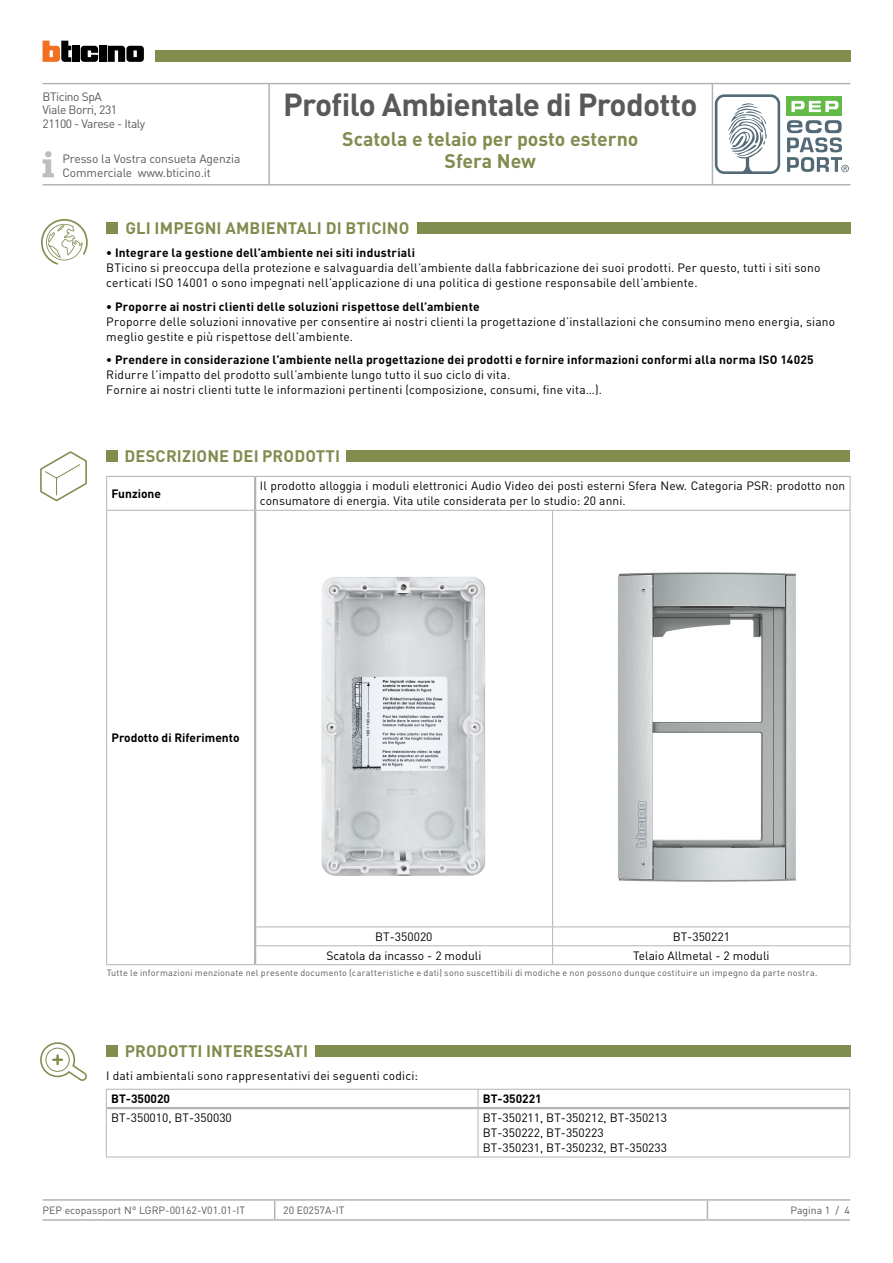
<style>
.page{position:relative;width:893px;height:1263px;background:#fff}
.page>*{position:absolute;margin:0;border:0;box-sizing:border-box;transform-origin:0 0}
.t1{font:700 31.5px "DIN Pro";letter-spacing:-.02em;color:#58595b}
.t2{font:700 19.5px/22.5px "DIN Pro";color:#808d4f;text-align:center}
.t3{font:700 16.5px "DIN Pro";letter-spacing:.01em;color:#808d4f}
.t4{font:12px/15px "DIN Pro";letter-spacing:.015em;color:#000}
.t5{font:700 12px "DIN Pro";letter-spacing:.015em;color:#000}
.t6{font:12px/13.5px "DIN Pro";letter-spacing:-.025em;color:#58595b}
.t7{font:10.5px "DIN Pro";color:#58595b}
.t8{font:9px "DIN Pro";letter-spacing:.025em;color:#58595b}
</style>
<div class="page">
<hr style="left:43px;top:1199px;width:232px;height:2px;background:#b1b4b6">
<hr style="left:275px;top:1199px;width:432px;height:2px;background:#b1b4b6">
<svg style="left:274px;top:1201px;width:1px;height:18px"></svg>
<hr style="left:707px;top:1199px;width:143px;height:2px;background:#b1b4b6">
<svg style="left:707px;top:1201px;width:1px;height:18px"></svg>
<hr style="left:43px;top:1219px;width:232px;height:2px;background:#b1b4b6">
<hr style="left:275px;top:1219px;width:432px;height:2px;background:#b1b4b6">
<hr style="left:707px;top:1219px;width:143px;height:2px;background:#b1b4b6">
<div style="left:786px;top:97px;width:56px;height:19px;background:#62bb46"></div>
<svg style="left:791px;top:101px;width:47px;height:11px"></svg>
<svg style="left:715px;top:94px;width:65px;height:80px"></svg>
<svg style="left:787px;top:120px;width:62px;height:52px"></svg>
<hr style="left:43px;top:83px;width:807px;height:1px;background:#b1b4b6">
<hr style="left:43px;top:184px;width:807px;height:2px;background:#b1b4b6">
<hr style="left:268px;top:84px;width:2px;height:100px;background:#b1b4b6">
<hr style="left:712px;top:84px;width:1px;height:100px;background:#b1b4b6">
<div style="left:155px;top:50px;width:695px;height:12px;background:#808d4f"></div>
<svg style="left:43px;top:151px;width:11px;height:26px"></svg>
<svg style="left:81px;top:46px;width:17px;height:16px"></svg>
<div style="left:99px;top:46px;width:7px;height:16px;background:#000"></div>
<div style="left:72px;top:46px;width:7px;height:16px;background:#000"></div>
<svg style="left:43px;top:41px;width:28px;height:21px"></svg>
<svg style="left:108px;top:46px;width:36px;height:16px"></svg>
<div style="left:106px;top:222px;width:12px;height:12px;background:#808d4f"></div>
<div style="left:417px;top:222px;width:433px;height:12px;background:#808d4f"></div>
<svg style="left:41px;top:219px;width:47px;height:46px"></svg>
<div style="left:106px;top:1045px;width:12px;height:12px;background:#808d4f"></div>
<div style="left:315px;top:1045px;width:535px;height:12px;background:#808d4f"></div>
<div style="left:106px;top:450px;width:12px;height:12px;background:#808d4f"></div>
<div style="left:346px;top:450px;width:504px;height:12px;background:#808d4f"></div>
<hr style="left:106px;top:476px;width:149px;height:1px;background:#b1b4b6">
<hr style="left:106px;top:477px;width:1px;height:33px;background:#b1b4b6">
<hr style="left:106px;top:510px;width:148px;height:1px;background:#b1b4b6">
<hr style="left:106px;top:511px;width:1px;height:416px;background:#b1b4b6">
<svg style="left:106px;top:927px;width:1px;height:37px"></svg>
<hr style="left:106px;top:964px;width:149px;height:1px;background:#b1b4b6">
<hr style="left:255px;top:964px;width:298px;height:1px;background:#b1b4b6">
<hr style="left:553px;top:964px;width:297px;height:1px;background:#b1b4b6">
<hr style="left:255px;top:476px;width:298px;height:1px;background:#b1b4b6">
<hr style="left:553px;top:476px;width:297px;height:1px;background:#b1b4b6">
<hr style="left:850px;top:477px;width:1px;height:33px;background:#b1b4b6">
<hr style="left:256px;top:510px;width:297px;height:1px;background:#b1b4b6">
<hr style="left:553px;top:510px;width:297px;height:1px;background:#b1b4b6">
<hr style="left:552px;top:511px;width:1px;height:415px;background:#b1b4b6">
<hr style="left:850px;top:511px;width:1px;height:415px;background:#b1b4b6">
<hr style="left:256px;top:926px;width:297px;height:1px;background:#b1b4b6">
<hr style="left:553px;top:926px;width:297px;height:1px;background:#b1b4b6">
<hr style="left:256px;top:945px;width:297px;height:1px;background:#b1b4b6">
<hr style="left:553px;top:945px;width:297px;height:1px;background:#b1b4b6">
<svg style="left:552px;top:927px;width:1px;height:37px"></svg>
<svg style="left:850px;top:927px;width:1px;height:37px"></svg>
<hr style="left:254px;top:477px;width:2px;height:33px;background:#b1b4b6">
<hr style="left:254px;top:510px;width:2px;height:417px;background:#b1b4b6">
<svg style="left:254px;top:927px;width:2px;height:37px"></svg>
<img style="left:321px;top:577px;width:164px;height:299px">
<img style="left:617px;top:572px;width:179px;height:310px">
<hr style="left:106px;top:1089px;width:372px;height:1px;background:#b1b4b6">
<hr style="left:478px;top:1089px;width:372px;height:1px;background:#b1b4b6">
<svg style="left:478px;top:1089px;width:1px;height:18px"></svg>
<svg style="left:849px;top:1089px;width:1px;height:19px"></svg>
<hr style="left:478px;top:1109px;width:1px;height:47px;background:#b1b4b6">
<hr style="left:849px;top:1108px;width:1px;height:48px;background:#b1b4b6">
<hr style="left:106px;top:1156px;width:372px;height:1px;background:#b1b4b6">
<hr style="left:478px;top:1156px;width:372px;height:1px;background:#b1b4b6">
<hr style="left:107px;top:1107px;width:371px;height:2px;background:#b1b4b6">
<hr style="left:478px;top:1107px;width:371px;height:2px;background:#b1b4b6">
<svg style="left:106px;top:1089px;width:1px;height:19px"></svg>
<hr style="left:106px;top:1108px;width:1px;height:48px;background:#b1b4b6">
<svg style="left:40px;top:451px;width:47px;height:50px"></svg>
<svg style="left:40px;top:1042px;width:47px;height:39px"></svg>
<p class="t6" style="left:43px;top:89px;width:104px">BTicino SpA<br>Viale Borri, 231<br>21100 - Varese - Italy</p>
<p class="t6" style="left:62px;top:152px;width:179px">Presso la Vostra consueta Agenzia<br>Commerciale www.bticino.it</p>
<h1 class="t1" style="left:283px;top:83px;width:416px">Profilo Ambientale di Prodotto</h1>
<h2 class="t2" style="left:342px;top:127px;width:298px">Scatola e telaio per posto esterno<br>Sfera New</h2>
<h3 class="t3" style="left:125px;top:217px;width:285px">GLI IMPEGNI AMBIENTALI DI BTICINO</h3>
<p class="t5" style="left:106px;top:245px;width:310px">• Integrare la gestione dell’ambiente nei siti industriali</p>
<p class="t4" style="left:106px;top:260px;width:716px">BTicino si preoccupa della protezione e salvaguardia dell’ambiente dalla fabbricazione dei suoi prodotti. Per questo, tutti i siti sono certicati ISO 14001 o sono impegnati nell’applicazione di una politica di gestione responsabile dell’ambiente.</p>
<p class="t5" style="left:106px;top:298px;width:375px">• Proporre ai nostri clienti delle soluzioni rispettose dell’ambiente</p>
<p class="t4" style="left:106px;top:313px;width:730px">Proporre delle soluzioni innovative per consentire ai nostri clienti la progettazione d’installazioni che consumino meno energia, siano meglio gestite e più rispettose dell’ambiente.</p>
<p class="t5" style="left:106px;top:352px;width:709px">• Prendere in considerazione l’ambiente nella progettazione dei prodotti e fornire informazioni conformi alla norma ISO 14025</p>
<p class="t4" style="left:106px;top:367px;width:497px">Ridurre l’impatto del prodotto sull’ambiente lungo tutto il suo ciclo di vita.<br>Fornire ai nostri clienti tutte le informazioni pertinenti (composizione, consumi, fine vita…).</p>
<h3 class="t3" style="left:125px;top:445px;width:217px">DESCRIZIONE DEI PRODOTTI</h3>
<p class="t5" style="left:112px;top:485px;width:51px">Funzione</p>
<p class="t4" style="left:260px;top:478px;width:587px">Il prodotto alloggia i moduli elettronici Audio Video dei posti esterni Sfera New. Categoria PSR: prodotto non consumatore di energia. Vita utile considerata per lo studio: 20 anni.</p>
<p class="t5" style="left:112px;top:729px;width:129px">Prodotto di Riferimento</p>
<p class="t4" style="left:375px;top:929px;width:59px">BT-350020</p>
<p class="t4" style="left:673px;top:929px;width:59px">BT-350221</p>
<p class="t4" style="left:326px;top:947px;width:157px">Scatola da incasso - 2 moduli</p>
<p class="t4" style="left:633px;top:947px;width:138px">Telaio Allmetal - 2 moduli</p>
<p class="t8" style="left:107px;top:967px;width:712px">Tutte le informazioni menzionate nel presente documento (caratteristiche e dati) sono suscettibili di modiche e non possono dunque costituire un impegno da parte nostra.</p>
<h3 class="t3" style="left:125px;top:1040px;width:185px">PRODOTTI INTERESSATI</h3>
<p class="t4" style="left:106px;top:1068px;width:313px">I dati ambientali sono rappresentativi dei seguenti codici:</p>
<p class="t5" style="left:111px;top:1091px;width:60px">BT-350020</p>
<p class="t5" style="left:483px;top:1091px;width:60px">BT-350221</p>
<p class="t4" style="left:111px;top:1110px;width:122px">BT-350010, BT-350030</p>
<p class="t4" style="left:483px;top:1110px;width:186px">BT-350211, BT-350212, BT-350213<br>BT-350222, BT-350223<br>BT-350231, BT-350232, BT-350233</p>
<p class="t7" style="left:43px;top:1203px;width:204px">PEP ecopassport N° LGRP-00162-V01.01-IT</p>
<p class="t7" style="left:283px;top:1203px;width:63px">20 E0257A-IT</p>
<p class="t7" style="left:790px;top:1203px;width:61px">Pagina 1 / 4</p>
</div>
